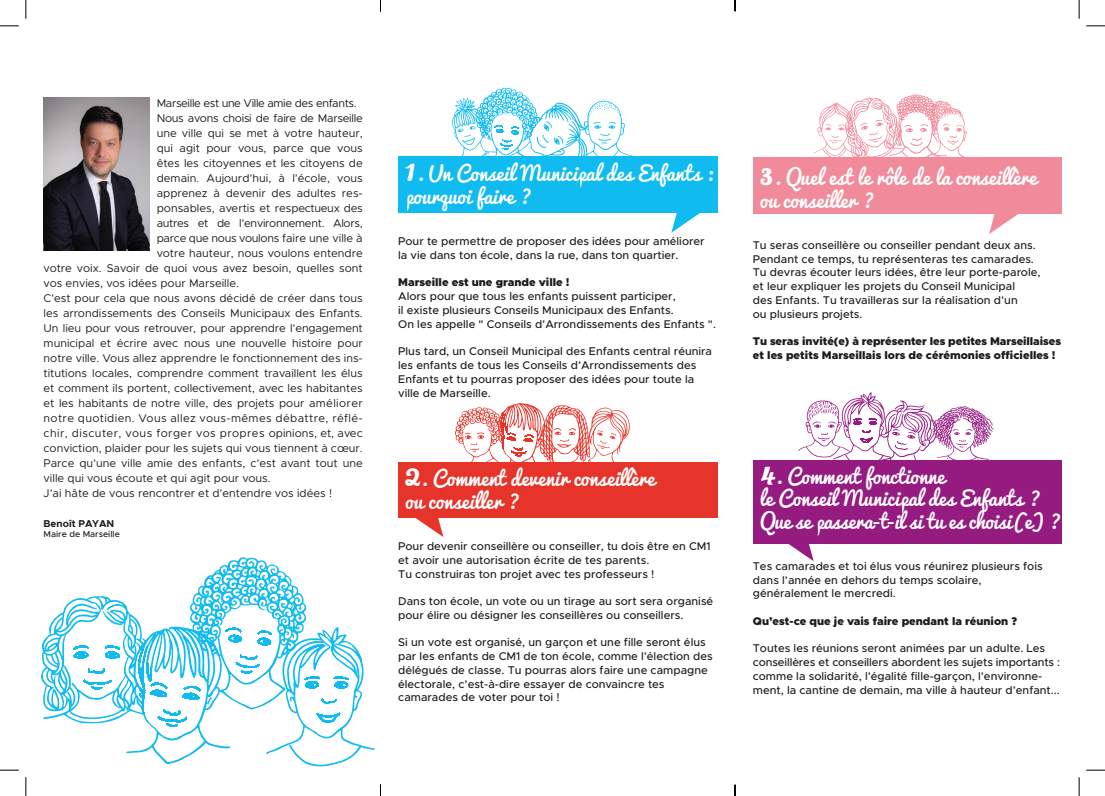
<style>
.page{position:relative;width:1105px;height:796px;background:#fff}
.page>*{position:absolute;margin:0;border:0;box-sizing:border-box;transform-origin:0 0}
.t1{font:20px/22.5px "Pacifico";color:#fff}
.t2{font:500 11.25px/13.8px "Metropolis";color:#1d1d1b}
.t3{font:11.25px "Metropolis";color:#1d1d1b}
.t4{font:900 11.25px/13.8px "Metropolis";color:#1d1d1b}
.t5{font:11.25px "Metropolis";letter-spacing:.035em;color:#1d1d1b}
.t6{font:11.25px "Metropolis";letter-spacing:-.025em;color:#1d1d1b}
.t7{font:11.25px "Metropolis";letter-spacing:-.03em;color:#1d1d1b}
.t8{font:700 10px "Metropolis";color:#1d1d1b}
.t9{font:500 8.75px "Metropolis";color:#1d1d1b}
.s1{font-size:33.75px}
</style>
<div class="page">
<svg style="left:455px;top:403px;width:174px;height:59px"></svg>
<div style="left:752px;top:460px;width:308px;height:83px;background:#961b81"></div>
<div style="left:752px;top:157px;width:308px;height:56px;background:#f18b9b"></div>
<svg style="left:988px;top:213px;width:31px;height:21px"></svg>
<div style="left:398px;top:462px;width:319px;height:55px;background:#e7342b"></div>
<svg style="left:412px;top:517px;width:31px;height:20px"></svg>
<div style="left:398px;top:156px;width:319px;height:57px;background:#10bbef"></div>
<svg style="left:671px;top:213px;width:29px;height:20px"></svg>
<svg style="left:813px;top:94px;width:154px;height:63px"></svg>
<svg style="left:798px;top:392px;width:195px;height:68px"></svg>
<svg style="left:452px;top:88px;width:181px;height:68px"></svg>
<svg style="left:782px;top:543px;width:36px;height:18px"></svg>
<svg style="left:41px;top:557px;width:333px;height:209px"></svg>
<img style="left:44px;top:98px;width:106px;height:152px">
<svg style="left:0;top:25px;width:19px;height:2px"></svg>
<svg style="left:1086px;top:25px;width:18px;height:2px"></svg>
<svg style="left:0;top:769px;width:19px;height:2px"></svg>
<svg style="left:1086px;top:769px;width:18px;height:2px"></svg>
<svg style="left:25px;top:0;width:2px;height:19px"></svg>
<svg style="left:25px;top:777px;width:2px;height:19px"></svg>
<svg style="left:1078px;top:0;width:1px;height:19px"></svg>
<svg style="left:1078px;top:777px;width:1px;height:19px"></svg>
<p class="t7" style="left:157px;top:96px;width:201px">Marseille est une Ville amie des enfants.</p>
<p class="t6" style="left:157px;top:111px;width:207px">Nous avons choisi de faire de Marseille</p>
<p class="t3" style="left:157px;top:126px;width:207px">une ville qui se met à votre hauteur,</p>
<p class="t3" style="left:157px;top:141px;width:207px">qui agit pour vous, parce que vous</p>
<p class="t3" style="left:157px;top:156px;width:207px">êtes les citoyennes et les citoyens de</p>
<p class="t3" style="left:157px;top:171px;width:207px">demain. Aujourd’hui, à l’école, vous</p>
<p class="t3" style="left:157px;top:186px;width:207px">apprenez à devenir des adultes res-</p>
<p class="t3" style="left:157px;top:201px;width:207px">ponsables, avertis et respectueux des</p>
<p class="t6" style="left:157px;top:216px;width:207px">autres et de l’environnement. Alors,</p>
<p class="t6" style="left:157px;top:231px;width:207px">parce que nous voulons faire une ville à</p>
<p class="t3" style="left:157px;top:246px;width:207px">votre hauteur, nous voulons entendre</p>
<p class="t3" style="left:44px;top:261px;width:320px">votre voix. Savoir de quoi vous avez besoin, quelles sont</p>
<p class="t3" style="left:44px;top:276px;width:197px">vos envies, vos idées pour Marseille.</p>
<p class="t3" style="left:44px;top:291px;width:320px">C’est pour cela que nous avons décidé de créer dans tous</p>
<p class="t3" style="left:44px;top:306px;width:320px">les arrondissements des Conseils Municipaux des Enfants.</p>
<p class="t3" style="left:44px;top:321px;width:320px">Un lieu pour vous retrouver, pour apprendre l’engagement</p>
<p class="t3" style="left:44px;top:336px;width:320px">municipal et écrire avec nous une nouvelle histoire pour</p>
<p class="t3" style="left:44px;top:351px;width:320px">notre ville. Vous allez apprendre le fonctionnement des ins-</p>
<p class="t3" style="left:44px;top:366px;width:320px">titutions locales, comprendre comment travaillent les élus</p>
<p class="t3" style="left:44px;top:381px;width:320px">et comment ils portent, collectivement, avec les habitantes</p>
<p class="t3" style="left:44px;top:396px;width:320px">et les habitants de notre ville, des projets pour améliorer</p>
<p class="t5" style="left:44px;top:411px;width:320px">notre quotidien. Vous allez vous-mêmes débattre, réflé-</p>
<p class="t5" style="left:44px;top:426px;width:320px">chir, discuter, vous forger vos propres opinions, et, avec</p>
<p class="t3" style="left:44px;top:441px;width:320px">conviction, plaider pour les sujets qui vous tiennent à cœur.</p>
<p class="t3" style="left:44px;top:456px;width:320px">Parce qu’une ville amie des enfants, c’est avant tout une</p>
<p class="t3" style="left:44px;top:471px;width:228px">ville qui vous écoute et qui agit pour vous.</p>
<p class="t3" style="left:44px;top:486px;width:290px">J’ai hâte de vous rencontrer et d’entendre vos idées !</p>
<p class="t8" style="left:44px;top:518px;width:72px">Benoît PAYAN</p>
<p class="t9" style="left:44px;top:529px;width:78px">Maire de Marseille</p>
<h1 class="t1" style="left:405px;top:163px;width:309px"><span class="s1">1</span>. Un Conseil Municipal des Enfants : pourquoi faire ?</h1>
<p class="t2" style="left:398px;top:234px;width:308px">Pour te permettre de proposer des idées pour améliorer la vie dans ton école, dans la rue, dans ton quartier.</p>
<p class="t4" style="left:398px;top:276px;width:173px">Marseille est une grande ville !</p>
<p class="t2" style="left:398px;top:289px;width:319px">Alors pour que tous les enfants puissent participer,<br>il existe plusieurs Conseils Municipaux des Enfants.<br>On les appelle " Conseils d’Arrondissements des Enfants ".</p>
<p class="t2" style="left:398px;top:344px;width:315px">Plus tard, un Conseil Municipal des Enfants central réunira les enfants de tous les Conseils d’Arrondissements des Enfants et tu pourras proposer des idées pour toute la ville de Marseille.</p>
<h1 class="t1" style="left:405px;top:468px;width:251px"><span class="s1">2</span>. Comment devenir conseillère ou conseiller ?</h1>
<p class="t2" style="left:398px;top:539px;width:314px">Pour devenir conseillère ou conseiller, tu dois être en CM1 et avoir une autorisation écrite de tes parents.<br>Tu construiras ton projet avec tes professeurs !</p>
<p class="t2" style="left:398px;top:594px;width:316px">Dans ton école, un vote ou un tirage au sort sera organisé pour élire ou désigner les conseillères ou conseillers.</p>
<p class="t2" style="left:398px;top:635px;width:316px">Si un vote est organisé, un garçon et une fille seront élus par les enfants de CM1 de ton école, comme l’élection des délégués de classe. Tu pourras alors faire une campagne électorale, c’est-à-dire essayer de convaincre tes camarades de voter pour toi !</p>
<h1 class="t1" style="left:759px;top:167px;width:278px"><span class="s1">3</span>. Quel est le rôle de la conseillère ou conseiller ?</h1>
<p class="t2" style="left:752px;top:238px;width:289px">Tu seras conseillère ou conseiller pendant deux ans.<br>Pendant ce temps, tu représenteras tes camarades.<br>Tu devras écouter leurs idées, être leur porte-parole, et leur expliquer les projets du Conseil Municipal<br>des Enfants. Tu travailleras sur la réalisation d’un<br>ou plusieurs projets.</p>
<p class="t4" style="left:752px;top:334px;width:309px">Tu seras invité(e) à représenter les petites Marseillaises et les petits Marseillais lors de cérémonies officielles !</p>
<h1 class="t1" style="left:759px;top:465px;width:303px"><span class="s1">4</span>. Comment fonctionne<br>le Conseil Municipal des Enfants ?<br>Que se passera-t-il si tu es choisi(e) ?</h1>
<p class="t2" style="left:752px;top:559px;width:291px">Tes camarades et toi élus vous réunirez plusieurs fois dans l’année en dehors du temps scolaire, généralement le mercredi.</p>
<p class="t4" style="left:752px;top:614px;width:265px">Qu’est-ce que je vais faire pendant la réunion ?</p>
<p class="t2" style="left:752px;top:641px;width:309px">Toutes les réunions seront animées par un adulte. Les conseillères et conseillers abordent les sujets importants : comme la solidarité, l’égalité fille-garçon, l’environne&shy;ment, la cantine de demain, ma ville à hauteur d’enfant...</p>
</div>
